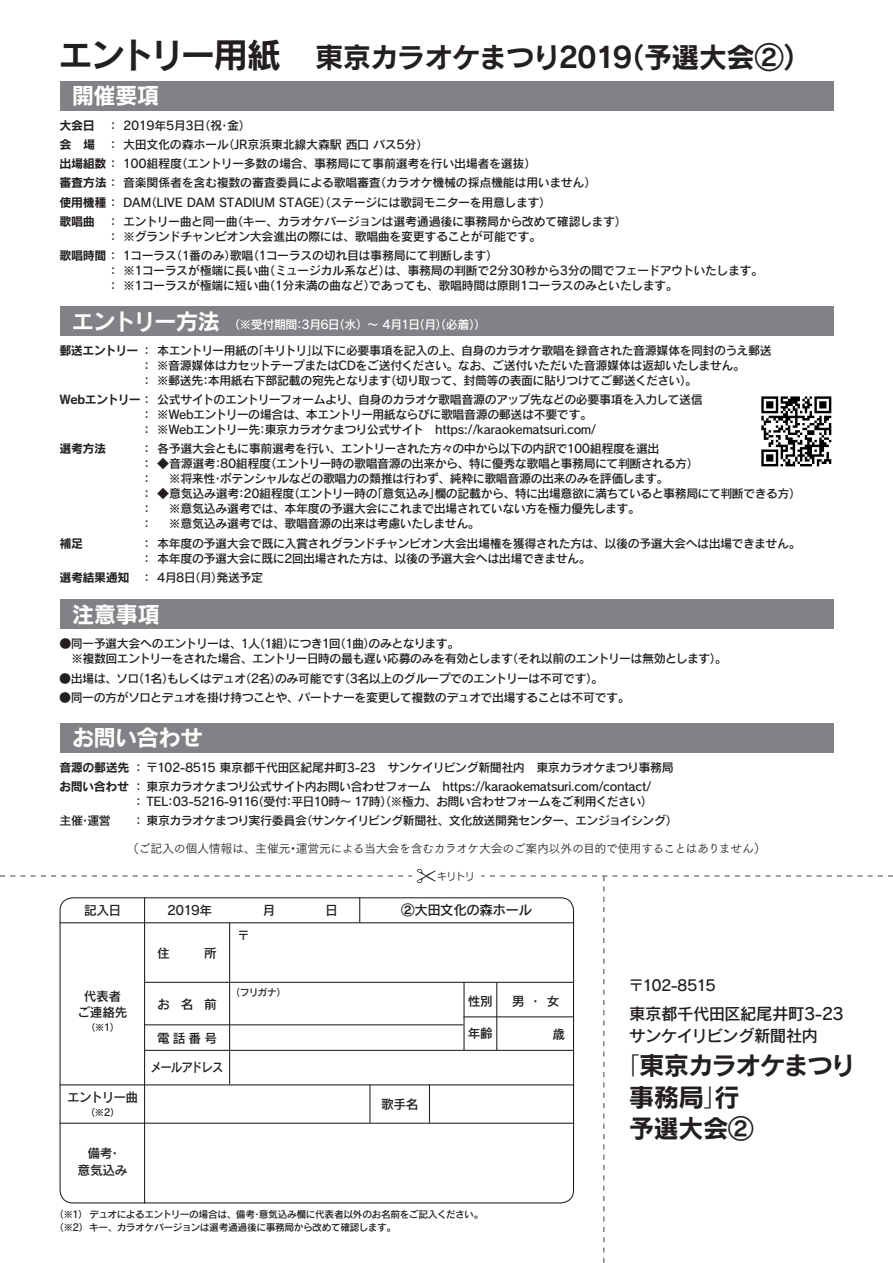
<style>
.page{position:relative;width:893px;height:1263px;background:#fff}
.page>*{position:absolute;margin:0;border:0;box-sizing:border-box;transform-origin:0 0}
.t1{font:34.5px "Rodin Pro B";letter-spacing:-.095em;color:#231f20}
.t2{font:28.5px "Rodin Pro B";letter-spacing:-.04em;color:#231f20}
.t3{font:25.5px/31.5px "Rodin Pro B";letter-spacing:-.035em;color:#231f20}
.t4{font:22.5px "Rodin Pro B";letter-spacing:-.03em;color:#fff}
.t5{font:22.5px "Rodin Pro B";letter-spacing:-.07em;color:#fff}
.t6{font:16.5px/22.4px "Rodin Pro DB";letter-spacing:-.04em;color:#231f20}
.t7{font:15px "Rodin Pro DB";letter-spacing:-.065em;color:#231f20}
.t8{font:13.5px "Rodin Pro DB";letter-spacing:-.035em;color:#231f20}
.t9{font:12.75px/16.5px "Rodin Pro DB";letter-spacing:-.03em;color:#231f20;text-align:center}
.t10{font:12.75px "Rodin Pro DB";letter-spacing:-.095em;color:#231f20;scale:.9 1}
.t11{font:12px/19.2px "Rodin Pro DB";letter-spacing:-.04em;color:#231f20}
.t12{font:12px "Tsuku Go Pro R";letter-spacing:-.04em;color:#231f20}
.t13{font:12px "Rodin Pro B";letter-spacing:-.03em;color:#231f20}
.t14{font:12px "Rodin Pro DB";letter-spacing:-.03em;color:#fff}
.t15{font:12px "Rodin Pro DB";letter-spacing:-.065em;color:#231f20}
.t16{font:12px "Rodin Pro DB";letter-spacing:-.06em;color:#231f20}
.t17{font:12px "Rodin Pro DB";letter-spacing:-.02em;color:#231f20}
.t18{font:12px "Rodin Pro DB";letter-spacing:-.075em;color:#231f20}
.t19{font:9.9px "Seurat Pro M";color:#231f20}
.t20{font:9.75px/12.8px "Rodin Pro DB";letter-spacing:-.045em;color:#231f20}
.s1{font-size:28.95px}
.s2{font-family:"Rodin Pro B"}
.s3{font-family:"Rodin Pro DB"}
.s4{font-family:"Rodin Pro M"}
</style>
<div class="page">
<div style="left:60px;top:306px;width:773px;height:30px;background:#808285"></div>
<div style="left:60px;top:81px;width:773px;height:30px;background:#808285"></div>
<div style="left:60px;top:600px;width:773px;height:29px;background:#808285"></div>
<div style="left:60px;top:723px;width:773px;height:30px;background:#808285"></div>
<svg style="left:761px;top:396px;width:70px;height:70px"></svg>
<svg style="left:0;top:869px;width:893px;height:394px"></svg>
<hr style="left:463px;top:1016px;width:111px;height:1px;background:#231f20">
<h1 class="t1" style="left:58px;top:32px;width:258px">エントリー用紙　</h1>
<h3 class="t4" style="left:72px;top:81px;width:89px">開催要項</h3>
<p class="t11" style="left:107px;top:115px;width:145px">： 2019年5月3 （日祝金(</p>
<h2 class="t2" style="left:616px;top:39px;width:197px">（予選大会<span class="s1">2 (</span></h2>
<h2 class="t2" style="left:315px;top:39px;width:319px">東京カラオケまつり2019</h2>
<p class="t13" style="left:59px;top:117px;width:37px">大会日</p>
<p class="t11" style="left:219px;top:115px;width:13px">・</p>
<p class="t13" style="left:59px;top:136px;width:37px">会　場</p>
<p class="t17" style="left:222px;top:136px;width:208px">（JR京浜東北線大森駅西口バス5分(</p>
<p class="t11" style="left:107px;top:134px;width:123px">：大田文化の森ホール</p>
<p class="t11" style="left:175px;top:153px;width:362px">（エントリー多数の場合、事務局にて事前選考を行い出場者を選抜(</p>
<p class="t11" style="left:59px;top:153px;width:124px"><span class="s2">出場組数</span>： 100組程度</p>
<p class="t11" style="left:374px;top:173px;width:224px">（カラオケ機械の採点機能は用いません(</p>
<p class="t11" style="left:145px;top:173px;width:408px;text-indent:-85px"><span class="s2">審査方法</span>：音楽関係者を含む複数の審査委員による歌唱審査<br>（LIVE DAM STADIUM STAGE）（ステージには歌詞モニターを用意します(</p>
<p class="t13" style="left:59px;top:194px;width:94px">使用機種<span class="s3">： DAM</span></p>
<p class="t13" style="left:59px;top:213px;width:37px">歌唱曲</p>
<p class="t11" style="left:231px;top:211px;width:397px">（キー、カラオケバージョンは選考通過後に事務局から改めて確認します(</p>
<p class="t11" style="left:107px;top:211px;width:132px">：エントリー曲と同一曲</p>
<p class="t11" style="left:247px;top:226px;width:296px;text-indent:-140px">： ※グランドチャンピオン大会進出の際には、歌唱曲を変更することが可能です。（1コーラスの切れ目は事務局にて判断します(</p>
<p class="t11" style="left:170px;top:245px;width:85px">（1番のみ歌唱</p>
<p class="t11" style="left:224px;top:245px;width:13px">）</p>
<p class="t11" style="left:59px;top:245px;width:119px"><span class="s2">歌唱時間</span>： 1コーラス</p>
<p class="t11" style="left:263px;top:263px;width:416px;line-height:15px;text-indent:-156px">： ※1コーラスが極端に長い曲<br>（1分未満の曲などであっても、歌唱時間は原則1コーラスのみといたします。</p>
<p class="t11" style="left:263px;top:260px;width:501px">（ミュージカル系などは）、事務局の判断で2分30秒から3分の間でフェードアウトいたします。</p>
<p class="t11" style="left:107px;top:275px;width:164px">： ※1コーラスが極端に短い曲</p>
<p class="t11" style="left:364px;top:275px;width:13px">）</p>
<h3 class="t5" style="left:72px;top:306px;width:150px">エントリー方法</h3>
<p class="t14" style="left:228px;top:317px;width:71px">（※受付期間</p>
<p class="t14" style="left:293px;top:317px;width:144px">：3月6 （日水）～ 4 月 （日1 月</p>
<p class="t14" style="left:434px;top:317px;width:53px">）（必着 ((</p>
<p class="t11" style="left:59px;top:340px;width:201px"><span class="s2">郵送エントリー</span>：本エントリー用紙の</p>
<p class="t11" style="left:141px;top:355px;width:606px">： ※音源媒体はカセットテープまたはCDをご送付ください。なお、ご送付いただいた音源媒体は返却いたしません。</p>
<p class="t11" style="left:384px;top:370px;width:314px">（切り取って、封筒等の表面に貼りつけてご郵送ください。(</p>
<p class="t11" style="left:252px;top:340px;width:521px">「キリトリ以下に必要事項を記入の上、自身のカラオケ歌唱を録音された音源媒体を同封のうえ郵送</p>
<p class="t11" style="left:306px;top:340px;width:13px">」</p>
<p class="t11" style="left:141px;top:370px;width:252px">： ※郵送先本用紙右下部記載の宛先となります</p>
<p class="t11" style="left:59px;top:370px;width:645px;text-indent:140px">：<br><span class="s2">Webエントリー</span>：公式サイトのエントリーフォームより、自身のカラオケ歌唱音源のアップ先などの必要事項を入力して送信</p>
<p class="t11" style="left:141px;top:407px;width:457px;line-height:15px">： ※Webエントリーの場合は、本エントリー用紙ならびに歌唱音源の郵送は不要です。： ※Webエントリー先東京カラオケまつり公式サイト　https://karaokematsuri.com/</p>
<p class="t11" style="left:141px;top:420px;width:520px;text-indent:116px">：<br>：各予選大会ともに事前選考を行い、エントリーされた方々の中から以下の内訳で100組程度を選出</p>
<p class="t13" style="left:59px;top:441px;width:48px">選考方法</p>
<p class="t13" style="left:59px;top:535px;width:25px">補足</p>
<p class="t13" style="left:59px;top:569px;width:72px">選考結果通知</p>
<p class="t11" style="left:141px;top:456px;width:529px;line-height:15px">： ◆音源選考<br>：　※将来性ポテンシャルなどの歌唱力の類推は行わず、純粋に歌唱音源の出来のみを評価します。</p>
<p class="t11" style="left:264px;top:454px;width:436px">（エントリー時の歌唱音源の出来から、特に優秀な歌唱と事務局にて判断される方(</p>
<p class="t11" style="left:212px;top:454px;width:61px">：80組程度</p>
<p class="t11" style="left:212px;top:469px;width:13px">・</p>
<p class="t11" style="left:141px;top:486px;width:501px;line-height:15px">： ◆意気込み選考<br>：　※意気込み選考では、本年度の予選大会にこれまで出場されていない方を極力優先します。：　※意気込み選考では、歌唱音源の出来は考慮いたしません。</p>
<p class="t11" style="left:141px;top:533px;width:661px">：本年度の予選大会で既に入賞されグランドチャンピオン大会出場権を獲得された方は、以後の予選大会へは出場できません。</p>
<p class="t18" style="left:288px;top:486px;width:92px">（エントリー時の</p>
<p class="t11" style="left:371px;top:484px;width:432px">「意気込み欄の記載から、特に出場意欲に満ちていると事務局にて判断できる方(</p>
<p class="t11" style="left:236px;top:484px;width:61px">：20組程度</p>
<p class="t11" style="left:429px;top:484px;width:13px">」</p>
<p class="t11" style="left:141px;top:548px;width:451px">：本年度の予選大会に既に2回出場された方は、以後の予選大会へは出場できません。： 4月8 （日月発送予定</p>
<p class="t11" style="left:211px;top:567px;width:13px">）</p>
<h3 class="t4" style="left:72px;top:599px;width:89px">注意事項</h3>
<p class="t11" style="left:59px;top:634px;width:402px">●同一予選大会へのエントリーは、 （人1 組1 につき （回1 曲1 のみとなります。</p>
<p class="t11" style="left:283px;top:634px;width:13px">）</p>
<p class="t11" style="left:363px;top:634px;width:13px">）</p>
<p class="t16" style="left:506px;top:651px;width:222px">（それ以前のエントリーは無効とします。(</p>
<p class="t11" style="left:338px;top:649px;width:267px;text-indent:-279px">　※複数回エントリーをされた場合、エントリー日時の最も遅い応募のみを有効とします<br>（3名以上のグループでのエントリーは不可です。(</p>
<p class="t15" style="left:132px;top:670px;width:115px">（1名もしくはデュオ</p>
<p class="t11" style="left:162px;top:668px;width:13px">）</p>
<p class="t11" style="left:239px;top:668px;width:107px">（2名のみ可能です</p>
<p class="t11" style="left:270px;top:668px;width:13px">）</p>
<p class="t11" style="left:59px;top:668px;width:82px">●出場は、ソロ</p>
<p class="t11" style="left:59px;top:687px;width:572px">●同一の方がソロとデュオを掛け持つことや、パートナーを変更して複数のデュオで出場することは不可です。</p>
<h3 class="t4" style="left:72px;top:723px;width:133px">お問い合わせ</h3>
<p class="t11" style="left:59px;top:757px;width:616px"><span class="s2">音源の郵送先</span>：〒102-8515 東京都千代田区紀尾井町3-23　サンケイリビング新聞社内　東京カラオケまつり事務局<span class="s2">お問い合わせ</span>：東京カラオケまつり公式サイト内お問い合わせフォーム　https://karaokematsuri.com/contact/</p>
<p class="t11" style="left:252px;top:791px;width:402px">（受付平日10時～ 17時）（※極力、お問い合わせフォームをご利用ください(</p>
<p class="t15" style="left:165px;top:793px;width:96px">：03-5216-9116</p>
<p class="t11" style="left:132px;top:791px;width:38px">： TEL</p>
<p class="t11" style="left:283px;top:791px;width:13px">：</p>
<p class="t11" style="left:59px;top:811px;width:53px">主催運営</p>
<p class="t11" style="left:79px;top:811px;width:13px">・</p>
<p class="t11" style="left:300px;top:811px;width:379px">（サンケイリビング新聞社、文化放送開発センター、エンジョイシング(</p>
<p class="t11" style="left:132px;top:811px;width:176px">：東京カラオケまつり実行委員会</p>
<p class="t12" style="left:127px;top:838px;width:640px">（ご記入の個人情報は、主催元運営元による当大会を含むカラオケ大会のご案内以外の目的で使用することはありません(</p>
<p class="t12" style="left:287px;top:838px;width:13px">・</p>
<p class="t9" style="left:84px;top:902px;width:39px">記入日</p>
<p class="t9" style="left:167px;top:902px;width:172px">2019年　　　　月　　　　日</p>
<p class="t19" style="left:437px;top:869px;width:39px">キリトリ</p>
<p class="t8" style="left:401px;top:901px;width:132px"><span class="s2">②</span>大田文化の森ホール</p>
<p class="t11" style="left:238px;top:925px;width:13px">〒</p>
<p class="t9" style="left:157px;top:944px;width:14px">住</p>
<p class="t9" style="left:204px;top:944px;width:14px">所</p>
<p class="t9" style="left:84px;top:987px;width:39px">代表者</p>
<p class="t9" style="left:77px;top:1004px;width:52px">ご連絡先</p>
<p class="t20" style="left:86px;top:1021px;width:35px">) ※ (1</p>
<p class="t9" style="left:67px;top:1088px;width:73px">エントリー曲</p>
<p class="t20" style="left:85px;top:1105px;width:36px">)※2(</p>
<p class="t9" style="left:109px;top:1145px;width:14px">・</p>
<p class="t9" style="left:78px;top:1145px;width:51px">備考<br>意気込み</p>
<p class="t9" style="left:157px;top:995px;width:62px">お名前</p>
<p class="t9" style="left:157px;top:1029px;width:62px">電話番号</p>
<p class="t10" style="left:150px;top:1059px;width:83px">メールアドレス</p>
<p class="t20" style="left:231px;top:985px;width:57px">（フリガナ(</p>
<p class="t9" style="left:381px;top:1095px;width:39px">歌手名</p>
<p class="t9" style="left:468px;top:992px;width:27px">性別</p>
<p class="t9" style="left:468px;top:1024px;width:27px">年齢</p>
<p class="t20" style="left:54px;top:1208px;width:431px">（※1）デュオによるエントリーの場合は、備考意気込み欄に代表者以外のお名前をご記入ください。</p>
<p class="t20" style="left:54px;top:1208px;width:344px;text-indent:198px">・<br>（※2）キー、カラオケバージョンは選考通過後に事務局から改めて確認します。</p>
<p class="t9" style="left:512px;top:992px;width:49px">男・女</p>
<p class="t9" style="left:552px;top:1025px;width:14px">歳</p>
<p class="t7" style="left:629px;top:976px;width:89px">〒102-8515</p>
<h3 class="t6" style="left:629px;top:1001px;width:216px">東京都千代田区紀尾井町3-23サンケイリビング新聞社内</h3>
<h3 class="t3" style="left:629px;top:1049px;width:229px;text-indent:-14px"><span class="s4">「</span>東京カラオケまつり事務局行<span class="s4">」<br></span>予選大会2</h3>
</div>
